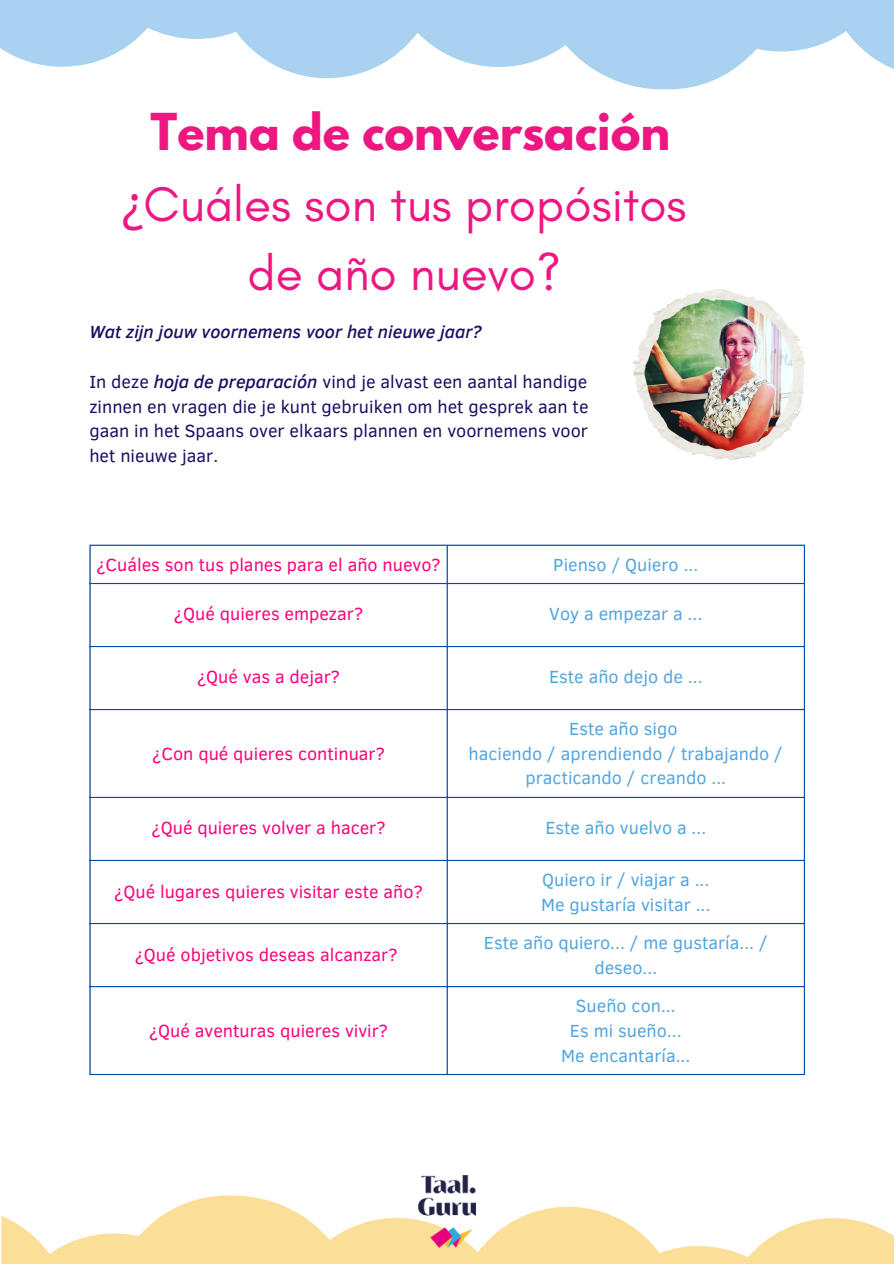
<style>
.page{position:relative;width:894px;height:1264px;background:#fff}
.page>*{position:absolute;margin:0;border:0;box-sizing:border-box;transform-origin:0 0}
.t1{font:49.5px/68.7px "Glacial Indifference";color:#ed1782;text-align:center}
.t2{font:700 45px "League Spartan";color:#ed1782}
.t3{font:18px/24.8px "Clear Sans";color:#51a5e1;text-align:center}
.t4{font:18px "Clear Sans";color:#ff007a}
.t5{font:18px/24.8px "Clear Sans";color:#1e0d60;text-align:justify}
.t6{font:italic 500 18px "Clear Sans";color:#1e0d60}
.s1{font-family:"Noto Sans"}
.s2{font-weight:500;font-style:italic}
</style>
<div class="page">
<svg style="left:1px;top:1195px;width:892px;height:68px;fill:#fbdf99"></svg>
<svg style="left:0;top:0;width:893px;height:89px;fill:#a9d2f0"></svg>
<img style="left:418px;top:1175px;width:57px;height:72px">
<img style="left:633px;top:289px;width:171px;height:171px">
<hr style="left:89px;top:546px;width:1px;height:527px;background:#004aad">
<hr style="left:446px;top:546px;width:1px;height:527px;background:#004aad">
<hr style="left:803px;top:546px;width:1px;height:527px;background:#004aad">
<hr style="left:89px;top:544px;width:715px;height:2px;background:#004aad">
<hr style="left:89px;top:583px;width:715px;height:1px;background:#004aad">
<hr style="left:89px;top:646px;width:715px;height:1px;background:#004aad">
<hr style="left:89px;top:709px;width:715px;height:1px;background:#004aad">
<hr style="left:89px;top:796px;width:715px;height:2px;background:#004aad">
<hr style="left:89px;top:859px;width:715px;height:2px;background:#004aad">
<hr style="left:89px;top:923px;width:715px;height:1px;background:#004aad">
<hr style="left:89px;top:986px;width:715px;height:1px;background:#004aad">
<hr style="left:89px;top:1073px;width:715px;height:2px;background:#004aad">
<h2 class="t2" style="left:150px;top:110px;width:521px">Tema de conversación</h2>
<h1 class="t1" style="left:122px;top:170px;width:565px"><span class="s1">¿</span>Cuáles son tus propósitos de año nuevo?</h1>
<p class="t6" style="left:89px;top:319px;width:393px">Wat zijn jouw voornemens voor het nieuwe jaar?</p>
<p class="t5" style="left:89px;top:368px;width:500px">In deze <span class="s2">hoja de preparación</span> vind je alvast een aantal handige zinnen en vragen die je kunt gebruiken om het gesprek aan te gaan in het Spaans over elkaars plannen en voornemens voor het nieuwe jaar.</p>
<p class="t4" style="left:96px;top:551px;width:346px">¿Cuáles son tus planes para el año nuevo?</p>
<p class="t3" style="left:553px;top:551px;width:146px">Pienso / Quiero ...</p>
<p class="t4" style="left:174px;top:600px;width:191px">¿Qué quieres empezar?</p>
<p class="t3" style="left:549px;top:600px;width:154px">Voy a empezar a ...</p>
<p class="t4" style="left:197px;top:663px;width:144px">¿Qué vas a dejar?</p>
<p class="t3" style="left:549px;top:663px;width:155px">Este año dejo de ...</p>
<p class="t4" style="left:152px;top:740px;width:234px">¿Con qué quieres continuar?</p>
<p class="t3" style="left:468px;top:715px;width:316px">Este año sigo<br>haciendo / aprendiendo / trabajando / practicando / creando ...</p>
<p class="t4" style="left:151px;top:814px;width:235px">¿Qué quieres volver a hacer?</p>
<p class="t3" style="left:545px;top:814px;width:162px">Este año vuelvo a ...</p>
<p class="t4" style="left:114px;top:878px;width:310px">¿Qué lugares quieres visitar este año?</p>
<p class="t3" style="left:541px;top:866px;width:171px;text-align:left">Quiero ir / viajar a ...<br>Me gustaría visitar ...</p>
<p class="t4" style="left:135px;top:941px;width:264px">¿Qué objetivos deseas alcanzar?</p>
<p class="t3" style="left:483px;top:929px;width:285px">Este año quiero... / me gustaría... / deseo...</p>
<p class="t4" style="left:149px;top:1017px;width:240px">¿Qué aventuras quieres vivir?</p>
<p class="t3" style="left:561px;top:992px;width:130px">Sueño con...<br>Es mi sueño...<br>Me encantaría...</p>
</div>
